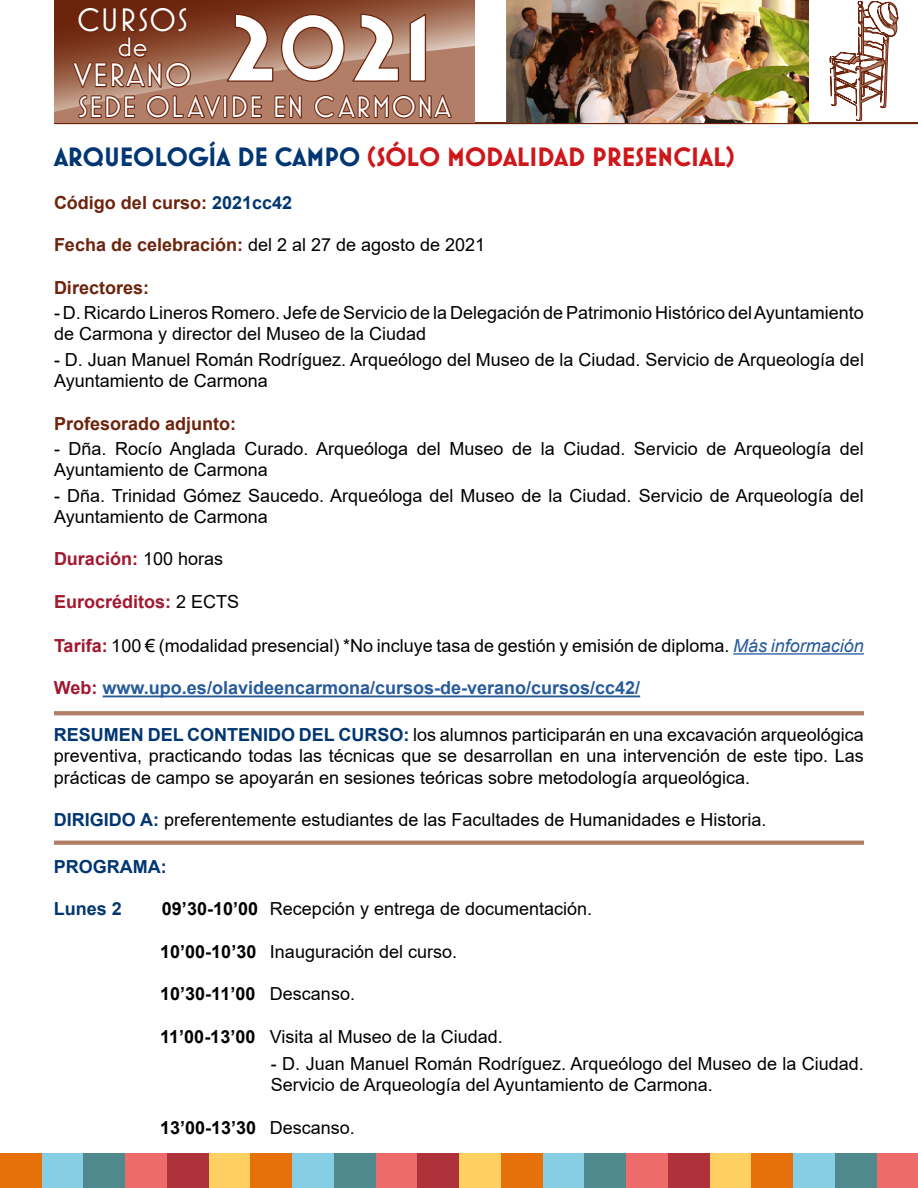
<style>
.page{position:relative;width:918px;height:1188px;background:#fff}
.page>*{position:absolute;margin:0;border:0;box-sizing:border-box;transform-origin:0 0}
.t1{font:33px "Mostra Nuova";letter-spacing:.03em;color:#fff}
.t2{font:30px "Mostra Nuova";letter-spacing:.03em;color:#fff}
.t3{font:700 27px "Mostra Nuova";color:#cd171a}
.t4{font:27px "Mostra Nuova";color:#fff}
.t5{font:18px/21.3px "Arial";color:#000}
.t6{font:700 18px "Arial";color:#275b9b}
.t7{font:700 18px "Arial";color:#6c240d}
.t8{font:700 18px "Arial";color:#000}
.t9{font:700 18px "Arial";color:#a2182f}
.t10{font:700 18px "Arial";color:#003671}
.s1{color:#003671}
.s2{font-weight:700;color:#6c240d}
.s3{font-weight:400;color:#000}
.s4{font-weight:700;color:#a2182f}
.s5{font-style:italic;color:#275b9b}
.s6{color:#a2182f}
.s7{font-weight:700;color:#003671}
.s8{font-weight:700}
.s9{font-weight:400}
</style>
<div class="page">
<hr style="left:54px;top:122px;width:864px;height:2px;background:#6c240d">
<img style="left:506px;top:0;width:302px;height:122px">
<svg style="left:830px;top:1px;width:68px;height:120px"></svg>
<svg style="left:54px;top:0;width:421px;height:112px;background:#935841"></svg>
<svg style="left:71px;top:6px;width:383px;height:117px;background:#a4715d"></svg>
<hr style="left:733px;top:653px;width:131px;height:2px;background:#275b9b">
<hr style="left:103px;top:695px;width:537px;height:2px;background:#275b9b">
<svg style="left:54px;top:711px;width:810px;height:4px;background:#b4826c"></svg>
<svg style="left:54px;top:841px;width:810px;height:4px;background:#b5836d"></svg>
<div style="left:0;top:1154px;width:42px;height:34px;background:#e6710a"></div>
<div style="left:42px;top:1154px;width:41px;height:34px;background:#85cee4"></div>
<div style="left:83px;top:1154px;width:42px;height:34px;background:#50898d"></div>
<div style="left:125px;top:1154px;width:42px;height:34px;background:#ed6b6a"></div>
<div style="left:167px;top:1154px;width:42px;height:34px;background:#af323b"></div>
<div style="left:209px;top:1154px;width:41px;height:34px;background:#fed061"></div>
<div style="left:250px;top:1154px;width:42px;height:34px;background:#e6710a"></div>
<div style="left:292px;top:1154px;width:42px;height:34px;background:#85cee4"></div>
<div style="left:334px;top:1154px;width:42px;height:34px;background:#50898d"></div>
<div style="left:376px;top:1154px;width:41px;height:34px;background:#ed6b6a"></div>
<div style="left:417px;top:1154px;width:42px;height:34px;background:#af323b"></div>
<div style="left:459px;top:1154px;width:42px;height:34px;background:#fed061"></div>
<div style="left:501px;top:1154px;width:42px;height:34px;background:#e6710a"></div>
<div style="left:543px;top:1154px;width:41px;height:34px;background:#85cee4"></div>
<div style="left:584px;top:1154px;width:42px;height:34px;background:#50898d"></div>
<div style="left:626px;top:1154px;width:42px;height:34px;background:#ed6b6a"></div>
<div style="left:668px;top:1154px;width:42px;height:34px;background:#af323b"></div>
<div style="left:710px;top:1154px;width:41px;height:34px;background:#fed061"></div>
<div style="left:751px;top:1154px;width:42px;height:34px;background:#e6710a"></div>
<div style="left:793px;top:1154px;width:42px;height:34px;background:#85cee4"></div>
<div style="left:835px;top:1154px;width:42px;height:34px;background:#50898d"></div>
<div style="left:877px;top:1154px;width:41px;height:34px;background:#ed6b6a"></div>
<h1 class="t1" style="left:77px;top:1px;width:112px">CURSOS</h1>
<h3 class="t4" style="left:118px;top:32px;width:31px">de</h3>
<h1 class="t1" style="left:74px;top:56px;width:119px">VERANO</h1>
<h2 class="t2" style="left:78px;top:90px;width:374px">SEDE OL AVIDE EN CARMONA</h2>
<h3 class="t3" style="left:54px;top:141px;width:682px"><span class="s1">ARQUEOLOGÍA DE CAMPO</span> (SÓLO MODALIDAD PRESENCIAL)</h3>
<p class="t7" style="left:54px;top:190px;width:240px">Código del curso: <span class="s1">2021cc42</span></p>
<p class="t5" style="left:54px;top:234px;width:433px"><span class="s2">Fecha de celebración:</span> del 2 al 27 de agosto de 2021</p>
<p class="t7" style="left:54px;top:275px;width:97px">Directores:</p>
<p class="t5" style="left:54px;top:302px;width:811px">- D. Ricardo Lineros Romero. Jefe de Servicio de la Delegación de Patrimonio Histórico del Ayuntamiento de Carmona y director del Museo de la Ciudad</p>
<p class="t5" style="left:54px;top:349px;width:812px">- D. Juan Manuel Román Rodríguez. Arqueólogo del Museo de la Ciudad. Servicio de Arqueología del<br>Ayuntamiento de Carmona</p>
<p class="t7" style="left:54px;top:411px;width:184px">Profesorado adjunto:</p>
<p class="t5" style="left:54px;top:438px;width:811px">- Dña. Rocío Anglada Curado. Arqueóloga del Museo de la Ciudad. Servicio de Arqueología del<br>Ayuntamiento de Carmona</p>
<p class="t5" style="left:54px;top:485px;width:811px">- Dña. Trinidad Gómez Saucedo. Arqueóloga del Museo de la Ciudad. Servicio de Arqueología del<br>Ayuntamiento de Carmona</p>
<p class="t9" style="left:54px;top:546px;width:171px">Duración: <span class="s3">100 horas</span></p>
<p class="t9" style="left:54px;top:589px;width:187px">Eurocréditos: <span class="s3">2 ECTS</span></p>
<p class="t5" style="left:54px;top:635px;width:811px"><span class="s4">Tarifa:</span> 100 € (modalidad presencial) *No incluye tasa de gestión y emisión de diploma. <span class="s5">Más información</span></p>
<p class="t6" style="left:54px;top:675px;width:588px"><span class="s6">Web:</span> www.upo.es/olavideencarmona/cursos-de-verano/cursos/cc42/</p>
<p class="t5" style="left:54px;top:724px;width:811px;text-align:justify"><span class="s7">RESUMEN DEL CONTENIDO DEL CURSO:</span> los alumnos participarán en una excavación arqueológica preventiva, practicando todas las técnicas que se desarrollan en una intervención de este tipo. Las prácticas de campo se apoyarán en sesiones teóricas sobre metodología arqueológica.</p>
<p class="t5" style="left:54px;top:809px;width:714px"><span class="s7">DIRIGIDO A:</span> preferentemente estudiantes de las Facultades de Humanidades e Historia.</p>
<p class="t10" style="left:54px;top:854px;width:114px">PROGRAMA:</p>
<p class="t10" style="left:54px;top:896px;width:70px">Lunes 2</p>
<p class="t5" style="left:162px;top:898px;width:432px"><span class="s8">09’30-10’00</span> Recepción y entrega de documentación.</p>
<p class="t5" style="left:160px;top:941px;width:298px"><span class="s8">10’00-10’30</span> Inauguración del curso.</p>
<p class="t8" style="left:160px;top:981px;width:196px">10’30-11’00 <span class="s9">Descanso.</span></p>
<p class="t5" style="left:160px;top:1026px;width:344px"><span class="s8">11’00-13’00</span> Visita al Museo de la Ciudad.</p>
<p class="t5" style="left:271px;top:1052px;width:595px;line-height:21.9px">- D. Juan Manuel Román Rodríguez. Arqueólogo del Museo de la Ciudad.<br>Servicio de Arqueología del Ayuntamiento de Carmona.</p>
<p class="t8" style="left:160px;top:1115px;width:196px">13’00-13’30 <span class="s9">Descanso.</span></p>
</div>
